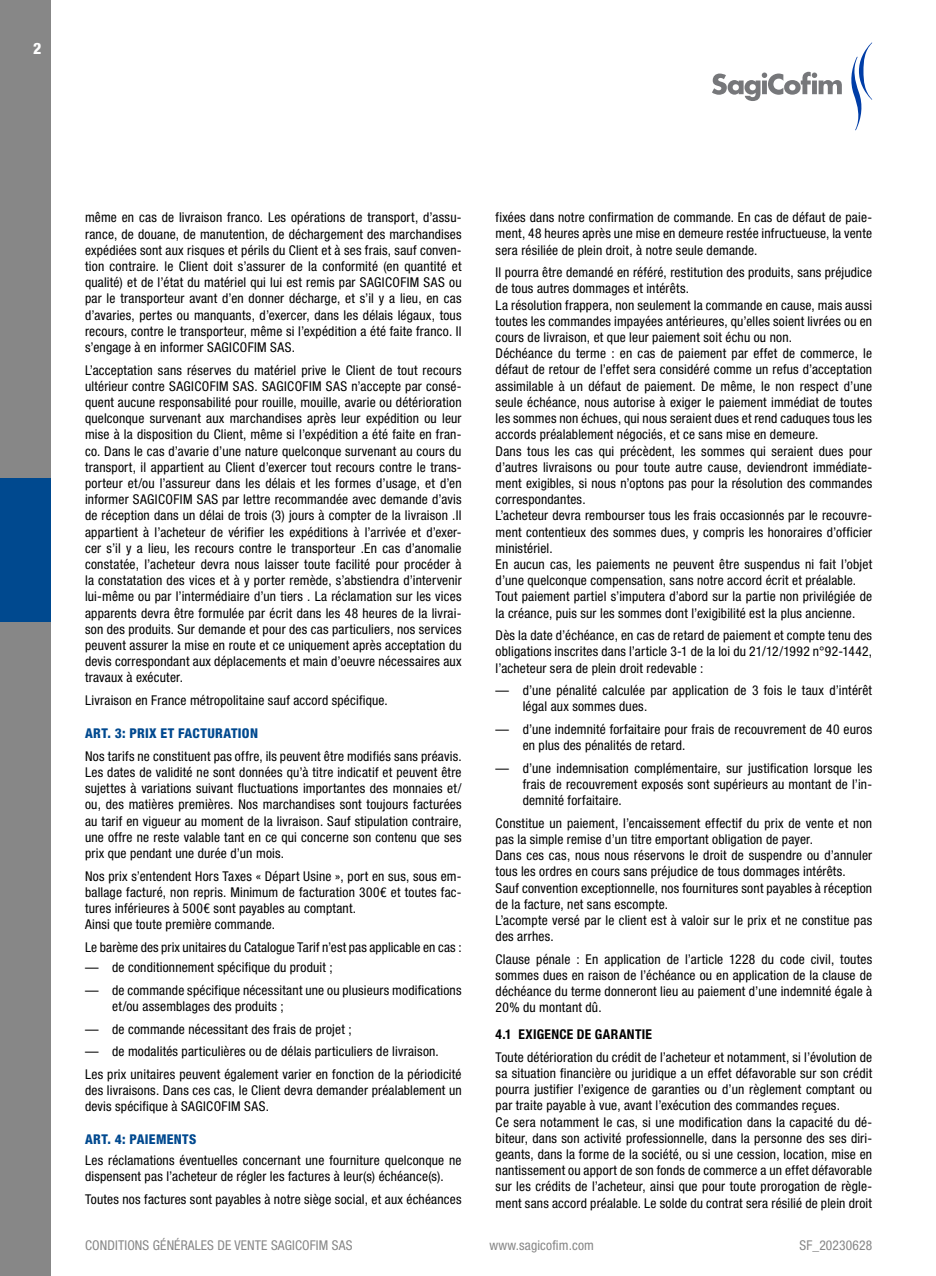
<style>
.page{position:relative;width:936px;height:1276px;background:#fff}
.page>*{position:absolute;margin:0;border:0;box-sizing:border-box;transform-origin:0 0}
.t1{font:800 condensed 15.75px "Helvetica Neue LT Std";color:#fff}
.t2{font:condensed 13.5px/16.2px "Helvetica Neue LT Std";letter-spacing:.015em;color:#000}
.t3{font:condensed 13.5px "Helvetica Neue LT Std";letter-spacing:.01em;color:#878787}
.t4{font:800 condensed 13.5px "Helvetica Neue LT Std";letter-spacing:.025em;color:#00498f}
.t5{font:700 condensed 13.5px "Helvetica Neue LT Std";letter-spacing:.025em;color:#000}
</style>
<div class="page">
<div style="left:0;top:0;width:51px;height:1276px;background:#878787"></div>
<div style="left:0;top:478px;width:51px;height:144px;background:#00498f"></div>
<svg style="left:712px;top:72px;width:129px;height:29px"></svg>
<svg style="left:851px;top:43px;width:21px;height:87px"></svg>
<p class="t1" style="left:33px;top:38px;width:10px">2</p>
<p class="t2" style="left:85px;top:209px;width:378px;text-align:justify">même en cas de livraison franco. Les opérations de transport, d’assu&shy;rance, de douane, de manutention, de déchargement des marchandises expédiées sont aux risques et périls du Client et à ses frais, sauf conven&shy;tion contraire. le Client doit s’assurer de la conformité (en quantité et qualité) et de l’état du matériel qui lui est remis par SAGICOFIM SAS ou par le transporteur avant d’en donner décharge, et s’il y a lieu, en cas d’avaries, pertes ou manquants, d’exercer, dans les délais légaux, tous recours, contre le transporteur, même si l’expédition a été faite franco. Il s’engage à en informer SAGICOFIM SAS.</p>
<p class="t2" style="left:85px;top:361px;width:378px;text-align:justify">L’acceptation sans réserves du matériel prive le Client de tout recours ultérieur contre SAGICOFIM SAS. SAGICOFIM SAS n’accepte par consé&shy;quent aucune responsabilité pour rouille, mouille, avarie ou détérioration quelconque survenant aux marchandises après leur expédition ou leur mise à la disposition du Client, même si l’expédition a été faite en fran&shy;co. Dans le cas d’avarie d’une nature quelconque survenant au cours du transport, il appartient au Client d’exercer tout recours contre le trans&shy;porteur et/ou l’assureur dans les délais et les formes d’usage, et d’en informer SAGICOFIM SAS par lettre recommandée avec demande d’avis de réception dans un délai de trois (3) jours à compter de la livraison .Il appartient à l’acheteur de vérifier les expéditions à l’arrivée et d’exer&shy;cer s’il y a lieu, les recours contre le transporteur .En cas d’anomalie constatée, l’acheteur devra nous laisser toute facilité pour procéder à la constatation des vices et à y porter remède, s’abstiendra d’intervenir lui-même ou par l’intermédiaire d’un tiers . La réclamation sur les vices apparents devra être formulée par écrit dans les 48 heures de la livrai&shy;son des produits. Sur demande et pour des cas particuliers, nos services peuvent assurer la mise en route et ce uniquement après acceptation du devis correspondant aux déplacements et main d’oeuvre nécessaires aux travaux à exécuter.</p>
<p class="t2" style="left:85px;top:692px;width:304px">Livraison en France métropolitaine sauf accord spécifique.</p>
<p class="t4" style="left:85px;top:725px;width:174px">ART. 3: PRIX ET FACTURATION</p>
<p class="t2" style="left:85px;top:748px;width:378px;text-align:justify">Nos tarifs ne constituent pas offre, ils peuvent être modifiés sans préavis.<br>Les dates de validité ne sont données qu’à titre indicatif et peuvent être sujettes à variations suivant fluctuations importantes des monnaies et/ ou, des matières premières. Nos marchandises sont toujours facturées au tarif en vigueur au moment de la livraison. Sauf stipulation contraire, une offre ne reste valable tant en ce qui concerne son contenu que ses prix que pendant une durée d’un mois.</p>
<p class="t2" style="left:85px;top:867px;width:378px">Nos prix s’entendent Hors Taxes « Départ Usine », port en sus, sous em&shy;ballage facturé, non repris. Minimum de facturation 300€ et toutes fac&shy;tures inférieures à 500€ sont payables au comptant.<br>Ainsi que toute première commande.</p>
<p class="t2" style="left:85px;top:939px;width:378px">Le barème des prix unitaires du Catalogue Tarif n’est pas applicable en cas :</p>
<p class="t2" style="left:85px;top:959px;width:249px">— de conditionnement spécifique du produit ;</p>
<p class="t2" style="left:112px;top:982px;width:351px;text-indent:-27px">— de commande spécifique nécessitant une ou plusieurs modifications et/ou assemblages des produits ;</p>
<p class="t2" style="left:85px;top:1020px;width:268px">— de commande nécessitant des frais de projet ;</p>
<p class="t2" style="left:85px;top:1040px;width:378px;line-height:22.5px">— de modalités particulières ou de délais particuliers de livraison.<br>Les prix unitaires peuvent également varier en fonction de la périodicité</p>
<p class="t2" style="left:85px;top:1082px;width:378px">des livraisons. Dans ces cas, le Client devra demander préalablement un devis spécifique à SAGICOFIM SAS.</p>
<p class="t4" style="left:85px;top:1131px;width:113px">ART. 4: PAIEMENTS</p>
<p class="t2" style="left:85px;top:1152px;width:378px">Les réclamations éventuelles concernant une fourniture quelconque ne dispensent pas l’acheteur de régler les factures à leur(s) échéance(s).</p>
<p class="t2" style="left:85px;top:1190px;width:378px">Toutes nos factures sont payables à notre siège social, et aux échéances</p>
<p class="t2" style="left:495px;top:209px;width:378px;text-align:justify">fixées dans notre confirmation de commande. En cas de défaut de paie&shy;ment, 48 heures après une mise en demeure restée infructueuse, la vente sera résiliée de plein droit, à notre seule demande.</p>
<p class="t2" style="left:495px;top:264px;width:378px">Il pourra être demandé en référé, restitution des produits, sans préjudice de tous autres dommages et intérêts.<br>La résolution frappera, non seulement la commande en cause, mais aussi toutes les commandes impayées antérieures, qu’elles soient livrées ou en cours de livraison, et que leur paiement soit échu ou non.<br>Déchéance du terme : en cas de paiement par effet de commerce, le défaut de retour de l’effet sera considéré comme un refus d’acceptation assimilable à un défaut de paiement. De même, le non respect d’une seule échéance, nous autorise à exiger le paiement immédiat de toutes les sommes non échues, qui nous seraient dues et rend caduques tous les accords préalablement négociés, et ce sans mise en demeure.<br>Dans tous les cas qui précèdent, les sommes qui seraient dues pour d’autres livraisons ou pour toute autre cause, deviendront immédiate&shy;ment exigibles, si nous n’optons pas pour la résolution des commandes correspondantes.<br>L’acheteur devra rembourser tous les frais occasionnés par le recouvre&shy;ment contentieux des sommes dues, y compris les honoraires d’officier ministériel.<br>En aucun cas, les paiements ne peuvent être suspendus ni fait l’objet d’une quelconque compensation, sans notre accord écrit et préalable.<br>Tout paiement partiel s’imputera d’abord sur la partie non privilégiée de la créance, puis sur les sommes dont l’exigibilité est la plus ancienne.</p>
<p class="t2" style="left:495px;top:627px;width:378px;text-align:justify">Dès la date d’échéance, en cas de retard de paiement et compte tenu des obligations inscrites dans l’article 3-1 de la loi du 21/12/1992 n°92-1442, l’acheteur sera de plein droit redevable :</p>
<p class="t2" style="left:522px;top:682px;width:351px;text-indent:-27px">— d’une pénalité calculée par application de 3 fois le taux d’intérêt légal aux sommes dues.</p>
<p class="t2" style="left:522px;top:721px;width:351px;text-indent:-27px">— d’une indemnité forfaitaire pour frais de recouvrement de 40 euros en plus des pénalités de retard.</p>
<p class="t2" style="left:522px;top:759px;width:351px;text-align:justify;text-indent:-27px">— d’une indemnisation complémentaire, sur justification lorsque les frais de recouvrement exposés sont supérieurs au montant de l’in&shy;demnité forfaitaire.</p>
<p class="t2" style="left:495px;top:814px;width:378px">Constitue un paiement, l’encaissement effectif du prix de vente et non pas la simple remise d’un titre emportant obligation de payer.<br>Dans ces cas, nous nous réservons le droit de suspendre ou d’annuler tous les ordres en cours sans préjudice de tous dommages intérêts.<br>Sauf convention exceptionnelle, nos fournitures sont payables à réception de la facture, net sans escompte.<br>L’acompte versé par le client est à valoir sur le prix et ne constitue pas des arrhes.</p>
<p class="t2" style="left:495px;top:950px;width:378px;text-align:justify">Clause pénale : En application de l’article 1228 du code civil, toutes sommes dues en raison de l’échéance ou en application de la clause de déchéance du terme donneront lieu au paiement d’une indemnité égale à 20% du montant dû.</p>
<p class="t5" style="left:495px;top:1026px;width:158px">4.1 EXIGENCE DE GARANTIE</p>
<p class="t2" style="left:495px;top:1048px;width:378px">Toute détérioration du crédit de l’acheteur et notamment, si l’évolution de sa situation financière ou juridique a un effet défavorable sur son crédit pourra justifier l’exigence de garanties ou d’un règlement comptant ou par traite payable à vue, avant l’exécution des commandes reçues.<br>Ce sera notamment le cas, si une modification dans la capacité du dé&shy;biteur, dans son activité professionnelle, dans la personne des ses diri&shy;geants, dans la forme de la société, ou si une cession, location, mise en nantissement ou apport de son fonds de commerce a un effet défavorable sur les crédits de l’acheteur, ainsi que pour toute prorogation de règle&shy;ment sans accord préalable. Le solde du contrat sera résilié de plein droit</p>
<p class="t3" style="left:85px;top:1237px;width:269px">CONDITIONS GÉNÉRALES DE VENTE SAGICOFIM SAS</p>
<p class="t3" style="left:489px;top:1237px;width:106px">www.sagicofim.com</p>
<p class="t3" style="left:799px;top:1237px;width:74px">SF_20230628</p>
</div>
